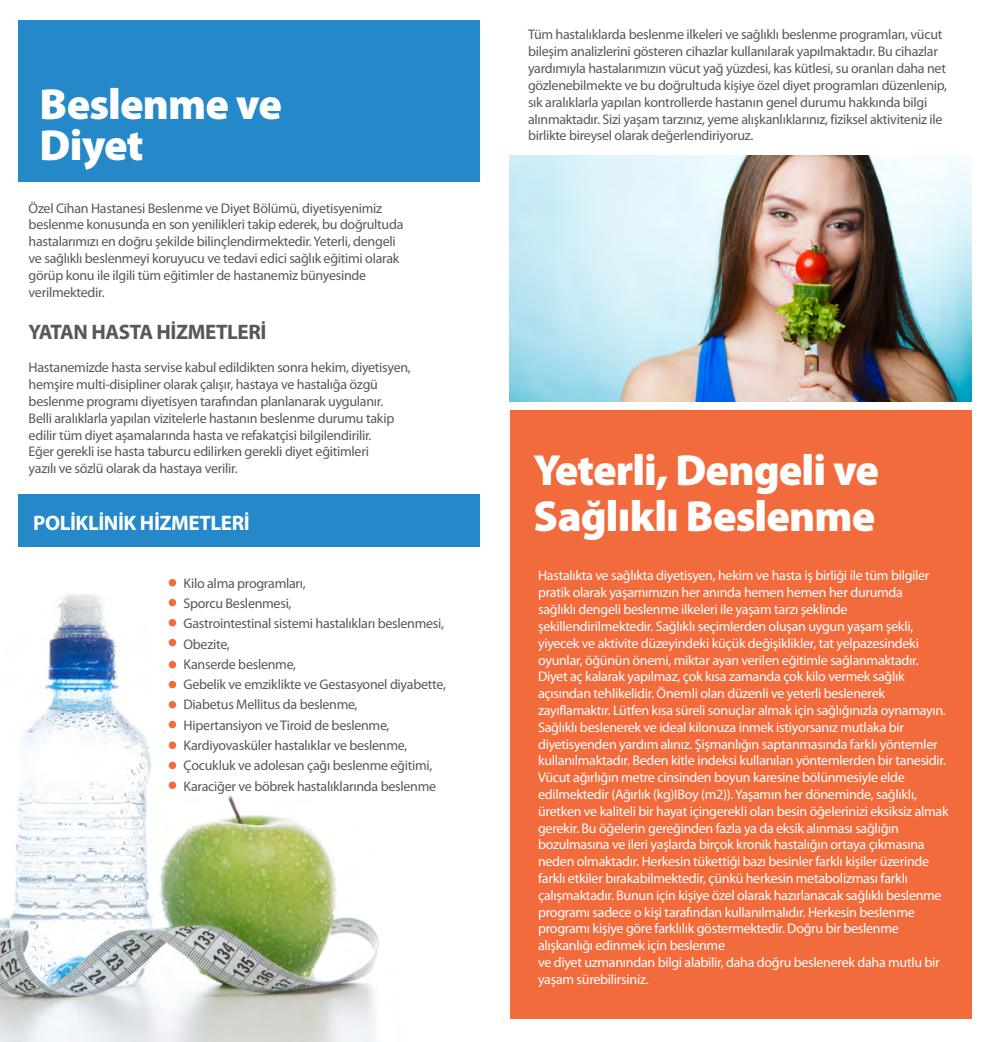
<style>
.page{position:relative;width:993px;height:1042px;background:#fff}
.page>*{position:absolute;margin:0;border:0;box-sizing:border-box;transform-origin:0 0}
.t1{font:900 43.75px/41.8px "Myriad Pro";letter-spacing:-.02em;color:#fff}
.t2{font:700 21px "Myriad Pro";letter-spacing:-.02em;color:#57585a}
.t3{font:700 21px "Myriad Pro";letter-spacing:-.02em;color:#fff}
.t4{font:14px/16.8px "Myriad Pro";letter-spacing:-.02em;color:#fff}
.t5{font:14px/16.8px "Myriad Pro";letter-spacing:-.02em;color:#57585a}
</style>
<div class="page">
<div style="left:18px;top:20px;width:462px;height:161px;background:#2488c9"></div>
<div style="left:510px;top:410px;width:461px;height:608px;background:#f26b3d"></div>
<img style="left:0;top:546px;width:450px;height:496px">
<div style="left:18px;top:494px;width:462px;height:52px;background:#2488c9"></div>
<div style="left:169px;top:579px;width:7px;height:7px;background:#f26b3d;border-radius:50%"></div>
<div style="left:169px;top:599px;width:7px;height:7px;background:#f26b3d;border-radius:50%"></div>
<div style="left:169px;top:619px;width:7px;height:7px;background:#f26b3d;border-radius:50%"></div>
<div style="left:169px;top:639px;width:7px;height:7px;background:#f26b3d;border-radius:50%"></div>
<div style="left:169px;top:661px;width:7px;height:7px;background:#f26b3d;border-radius:50%"></div>
<div style="left:169px;top:681px;width:7px;height:7px;background:#f26b3d;border-radius:50%"></div>
<div style="left:169px;top:701px;width:7px;height:7px;background:#f26b3d;border-radius:50%"></div>
<div style="left:169px;top:721px;width:7px;height:7px;background:#f26b3d;border-radius:50%"></div>
<div style="left:169px;top:741px;width:7px;height:8px;background:#f26b3d;border-radius:50%"></div>
<div style="left:169px;top:761px;width:7px;height:8px;background:#f26b3d;border-radius:50%"></div>
<div style="left:169px;top:781px;width:7px;height:8px;background:#f26b3d;border-radius:50%"></div>
<img style="left:509px;top:155px;width:462px;height:246px">
<h1 class="t1" style="left:40px;top:83px;width:244px">Beslenme ve<br>Diyet</h1>
<p class="t5" style="left:29px;top:200px;width:376px">Özel Cihan Hastanesi Beslenme ve Diyet Bölümü, diyetisyenimiz beslenme konusunda en son yenilikleri takip ederek, bu doğrultuda hastalarımızı en doğru şekilde bilinçlendirmektedir. Yeterli, dengeli ve sağlıklı beslenmeyi koruyucu ve tedavi edici sağlık eğitimi olarak görüp konu ile ilgili tüm eğitimler de hastanemiz bünyesinde verilmektedir.</p>
<h2 class="t2" style="left:29px;top:320px;width:239px">YATAN HASTA HİZMETLERİ</h2>
<p class="t5" style="left:29px;top:359px;width:383px">Hastanemizde hasta servise kabul edildikten sonra hekim, diyetisyen, hemşire multi-disipliner olarak çalışır, hastaya ve hastalığa özgü beslenme programı diyetisyen tarafından planlanarak uygulanır.<br>Belli aralıklarla yapılan vizitelerle hastanın beslenme durumu takip edilir tüm diyet aşamalarında hasta ve refakatçisi bilgilendirilir.<br>Eğer gerekli ise hasta taburcu edilirken gerekli diyet eğitimleri<br>yazılı ve sözlü olarak da hastaya verilir.</p>
<h2 class="t3" style="left:33px;top:511px;width:218px">POLİKLİNİK HİZMETLERİ</h2>
<p class="t5" style="left:183px;top:573px;width:264px;line-height:20.3px">Kilo alma programları,<br>Sporcu Beslenmesi,<br>Gastrointestinal sistemi hastalıkları beslenmesi, Obezite,<br>Kanserde beslenme,<br>Gebelik ve emziklikte ve Gestasyonel diyabette, Diabetus Mellitus da beslenme,<br>Hipertansiyon ve Tiroid de beslenme, Kardiyovasküler hastalıklar ve beslenme, Çocukluk ve adolesan çağı beslenme eğitimi, Karaciğer ve böbrek hastalıklarında beslenme</p>
<p class="t5" style="left:528px;top:27px;width:420px">Tüm hastalıklarda beslenme ilkeleri ve sağlıklı beslenme programları, vücut bileşim analizlerini gösteren cihazlar kullanılarak yapılmaktadır. Bu cihazlar yardımıyla hastalarımızın vücut yağ yüzdesi, kas kütlesi, su oranları daha net gözlenebilmekte ve bu doğrultuda kişiye özel diyet programları düzenlenip, sık aralıklarla yapılan kontrollerde hastanın genel durumu hakkında bilgi alınmaktadır. Sizi yaşam tarzınız, yeme alışkanlıklarınız, fiziksel aktiviteniz ile birlikte bireysel olarak değerlendiriyoruz.</p>
<h1 class="t1" style="left:533px;top:448px;width:347px;line-height:45.1px">Yeterli, Dengeli ve<br>Sağlıklı Beslenme</h1>
<p class="t4" style="left:538px;top:568px;width:412px">Hastalıkta ve sağlıkta diyetisyen, hekim ve hasta iş birliği ile tüm bilgiler pratik olarak yaşamımızın her anında hemen hemen her durumda<br>sağlıklı dengeli beslenme ilkeleri ile yaşam tarzı şeklinde şekillendirilmektedir. Sağlıklı seçimlerden oluşan uygun yaşam şekli, yiyecek ve aktivite düzeyindeki küçük değişiklikler, tat yelpazesindeki oyunlar, öğünün önemi, miktar ayarı verilen eğitimle sağlanmaktadır.<br>Diyet aç kalarak yapılmaz, çok kısa zamanda çok kilo vermek sağlık açısından tehlikelidir. Önemli olan düzenli ve yeterli beslenerek zayıflamaktır. Lütfen kısa süreli sonuçlar almak için sağlığınızla oynamayın.<br>Sağlıklı beslenerek ve ideal kilonuza inmek istiyorsanız mutlaka bir diyetisyenden yardım alınız. Şişmanlığın saptanmasında farklı yöntemler kullanılmaktadır. Beden kitle indeksi kullanılan yöntemlerden bir tanesidir.<br>Vücut ağırlığın metre cinsinden boyun karesine bölünmesiyle elde edilmektedir (Ağırlık (kg)IBoy (m2)). Yaşamın her döneminde, sağlıklı, üretken ve kaliteli bir hayat içingerekli olan besin öğelerinizi eksiksiz almak gerekir. Bu öğelerin gereğinden fazla ya da eksik alınması sağlığın bozulmasına ve ileri yaşlarda birçok kronik hastalığın ortaya çıkmasına neden olmaktadır. Herkesin tükettiği bazı besinler farklı kişiler üzerinde farklı etkiler bırakabilmektedir, çünkü herkesin metabolizması farklı çalışmaktadır. Bunun için kişiye özel olarak hazırlanacak sağlıklı beslenme programı sadece o kişi tarafından kullanılmalıdır. Herkesin beslenme programı kişiye göre farklılık göstermektedir. Doğru bir beslenme alışkanlığı edinmek için beslenme<br>ve diyet uzmanından bilgi alabilir, daha doğru beslenerek daha mutlu bir yaşam sürebilirsiniz.</p>
</div>
